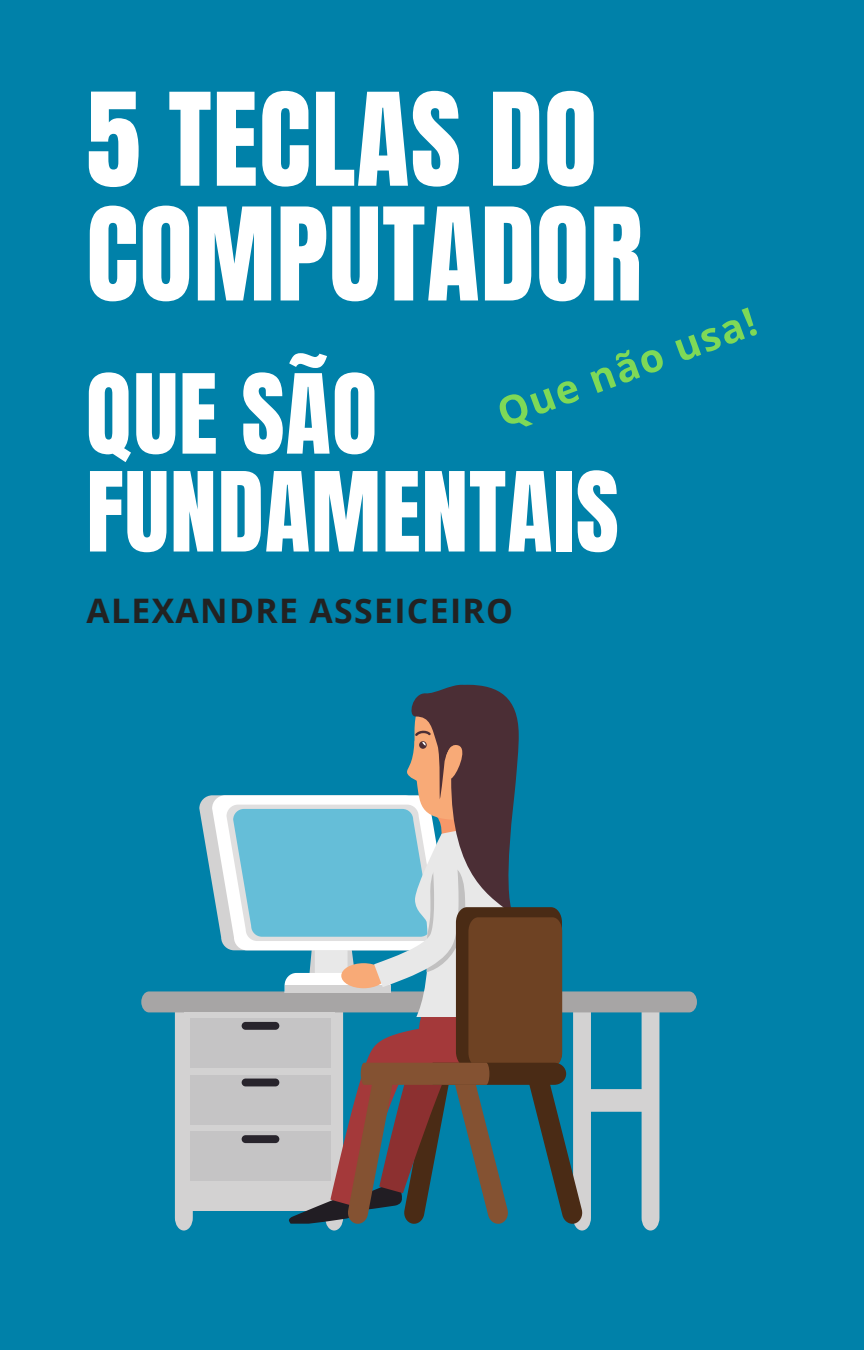
<style>
.page{position:relative;width:864px;height:1350px;background:#0081a9}
.page>*{position:absolute;margin:0;border:0;box-sizing:border-box;transform-origin:0 0}
.t1{font:109.35px/114.8px "Anton";letter-spacing:.01em;color:#fff}
.t2{font:93.6px/97.9px "Anton";letter-spacing:.01em;color:#fff}
.t3{font:700 39.38px "Open Sans";color:#7ed957}
.t4{font:700 33.75px "Open Sans";letter-spacing:.04em;color:#222}
</style>
<div class="page">
<svg style="left:141px;top:685px;width:556px;height:546px"></svg>
<p class="t1" style="left:86px;top:84px;width:557px">5 TECLAS DO<br>COMPUTADOR</p>
<p class="t3" style="left:489px;top:388px;width:274px;rotate:-20deg">Que não usa!</p>
<p class="t2" style="left:86px;top:367px;width:534px">QUE SÃO<br>FUNDAMENTAIS</p>
<p class="t4" style="left:86px;top:587px;width:428px">ALEXANDRE ASSEICEIRO</p>
</div>
